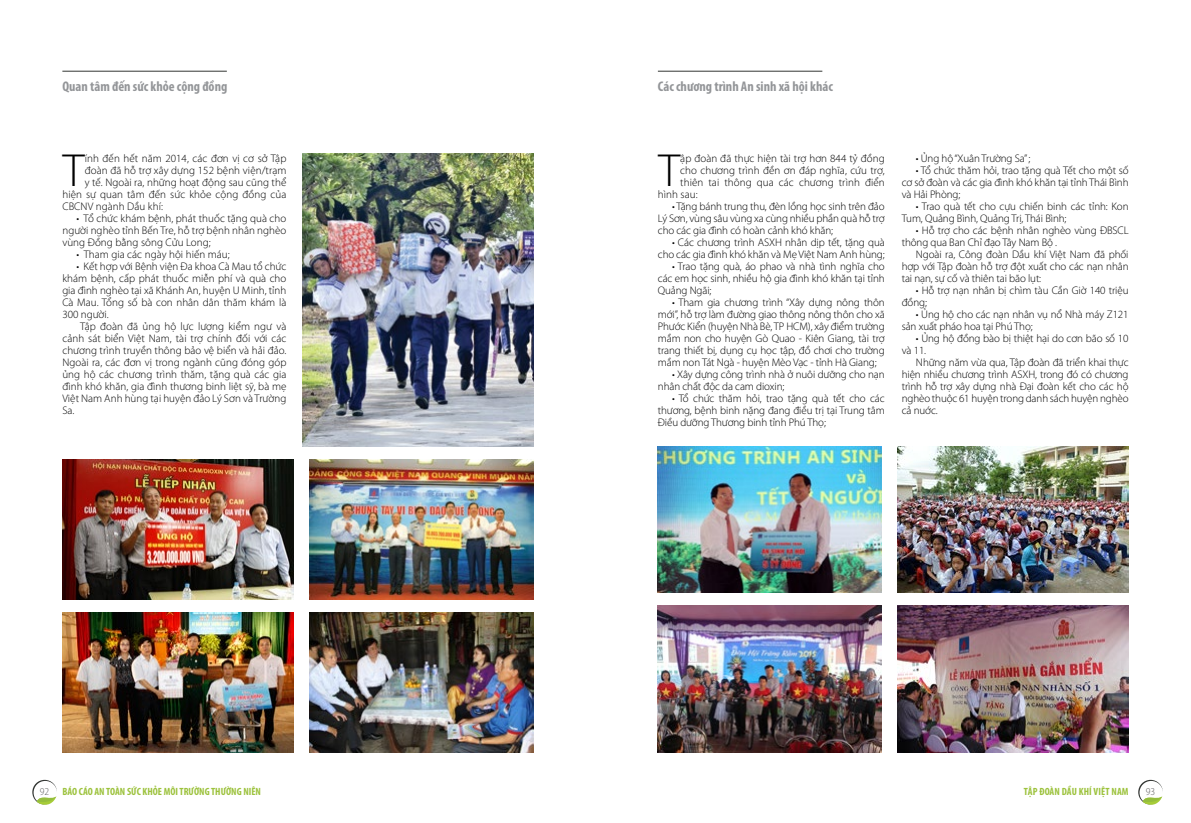
<style>
.page{position:relative;width:1191px;height:823px;background:#fff}
.page>*{position:absolute;margin:0;border:0;box-sizing:border-box;transform-origin:0 0}
.t1{font:300 46.6px "Myriad Pro";color:#000}
.t2{font:700 condensed 14px "Myriad Pro";color:#939598}
.t3{font:300 11px/12px "Myriad Pro";letter-spacing:-.01em;color:#000;text-align:justify}
.t4{font:700 condensed 10.5px "Myriad Pro";color:#9cc23c}
.t5{font:300 semi-condensed 10.5px "Myriad Pro";color:#5c5c5d}
.s1{font-weight:300;font-stretch:semi-condensed;color:#5c5c5d}
</style>
<div class="page">
<hr style="left:62px;top:71px;width:165px;height:1px;background:#333633">
<hr style="left:658px;top:71px;width:164px;height:1px;background:#333633">
<img style="left:62px;top:612px;width:231px;height:139px">
<img style="left:897px;top:446px;width:231px;height:146px">
<img style="left:309px;top:459px;width:224px;height:140px">
<img style="left:658px;top:446px;width:224px;height:146px">
<img style="left:897px;top:605px;width:231px;height:146px">
<img style="left:302px;top:154px;width:231px;height:292px">
<img style="left:62px;top:459px;width:231px;height:140px">
<img style="left:309px;top:612px;width:224px;height:139px">
<img style="left:658px;top:605px;width:224px;height:146px">
<svg style="left:32px;top:779px;width:25px;height:26px"></svg>
<svg style="left:1138px;top:779px;width:24px;height:26px"></svg>
<p class="t2" style="left:62px;top:78px;width:166px">Quan tâm đến sức khỏe cộng đồng</p>
<p class="t2" style="left:658px;top:78px;width:176px">Các chương trình An sinh xã hội khác</p>
<h1 class="t1" style="left:63px;top:142px;width:23px">T</h1>
<p class="t3" style="left:85px;top:152px;width:203px">ính đến hết năm 2014, các đơn vị cơ sở Tập</p>
<p class="t3" style="left:85px;top:164px;width:203px">đoàn đã hỗ trợ xây dựng 152 bệnh viện/trạm</p>
<p class="t3" style="left:85px;top:176px;width:203px">y tế. Ngoài ra, những hoạt động sau cũng thể</p>
<p class="t3" style="left:62px;top:188px;width:225px">hiện sự quan tâm đến sức khỏe cộng đồng của</p>
<p class="t3" style="left:62px;top:200px;width:102px">CBCNV ngành Dầu khí:</p>
<p class="t3" style="left:62px;top:212px;width:225px;text-indent:14px">• Tổ chức khám bệnh, phát thuốc tặng quà cho người nghèo tỉnh Bến Tre, hỗ trợ bệnh nhân nghèo vùng Đồng bằng sông Cửu Long;</p>
<p class="t3" style="left:77px;top:248px;width:155px">• Tham gia các ngày hội hiến máu;</p>
<p class="t3" style="left:62px;top:260px;width:225px;text-indent:14px">• Kết hợp với Bệnh viện Đa khoa Cà Mau tổ chức khám bệnh, cấp phát thuốc miễn phí và quà cho gia đình nghèo tại xã Khánh An, huyện U Minh, tỉnh Cà Mau. Tổng số bà con nhân dân thăm khám là 300 người.</p>
<p class="t3" style="left:62px;top:320px;width:225px;text-indent:18px">Tập đoàn đã ủng hộ lực lượng kiểm ngư và cảnh sát biển Việt Nam, tài trợ chính đối với các chương trình truyền thông bảo vệ biển và hải đảo.<br>Ngoài ra, các đơn vị trong ngành cũng đóng góp ủng hộ các chương trình thăm, tặng quà các gia đình khó khăn, gia đình thương binh liệt sỹ, bà mẹ Việt Nam Anh hùng tại huyện đảo Lý Sơn và Trường Sa.</p>
<h1 class="t1" style="left:658px;top:142px;width:23px">T</h1>
<p class="t3" style="left:680px;top:152px;width:206px">ập đoàn đã thực hiện tài trợ hơn 844 tỷ đồng</p>
<p class="t3" style="left:680px;top:164px;width:206px">cho chương trình đền ơn đáp nghĩa, cứu trợ,</p>
<p class="t3" style="left:680px;top:176px;width:206px">thiên tai thông qua các chương trình điển</p>
<p class="t3" style="left:658px;top:188px;width:41px">hình sau:</p>
<p class="t3" style="left:658px;top:200px;width:228px;text-indent:14px">• Tặng bánh trung thu, đèn lồng học sinh trên đảo Lý Sơn, vùng sâu vùng xa cùng nhiều phần quà hỗ trợ cho các gia đình có hoàn cảnh khó khăn;</p>
<p class="t3" style="left:658px;top:236px;width:228px;text-align:right">• Các chương trình ASXH nhân dịp tết, tặng quà cho các gia đình khó khăn và Mẹ Việt Nam Anh hùng;</p>
<p class="t3" style="left:658px;top:260px;width:228px;text-indent:14px">• Trao tặng quà, áo phao và nhà tình nghĩa cho các em học sinh, nhiều hộ gia đình khó khăn tại tỉnh Quảng Ngãi;</p>
<p class="t3" style="left:658px;top:296px;width:228px;text-indent:14px">• Tham gia chương trình “Xây dựng nông thôn mới”, hỗ trợ làm đường giao thông nông thôn cho xã Phước Kiển (huyện Nhà Bè, TP HCM), xây điểm trường mầm non cho huyện Gò Quao - Kiên Giang, tài trợ trang thiết bị, dụng cụ học tập, đồ chơi cho trường mầm non Tát Ngà - huyện Mèo Vạc - tỉnh Hà Giang;</p>
<p class="t3" style="left:658px;top:368px;width:228px;text-indent:14px">• Xây dựng công trình nhà ở nuôi dưỡng cho nạn nhân chất độc da cam dioxin;</p>
<p class="t3" style="left:658px;top:392px;width:228px;text-indent:14px">• Tổ chức thăm hỏi, trao tặng quà tết cho các thương, bệnh binh nặng đang điều trị tại Trung tâm Điều dưỡng Thương binh tỉnh Phú Thọ;</p>
<p class="t3" style="left:916px;top:152px;width:116px">• Ủng hộ “Xuân Trường Sa” ;</p>
<p class="t3" style="left:901px;top:164px;width:228px;text-indent:14px">• Tổ chức thăm hỏi, trao tặng quà Tết cho một số cơ sở đoàn và các gia đình khó khăn tại tỉnh Thái Bình và Hải Phòng;</p>
<p class="t3" style="left:901px;top:200px;width:228px;text-indent:14px">• Trao quà tết cho cựu chiến binh các tỉnh: Kon<br>Tum, Quảng Bình, Quảng Trị, Thái Bình;</p>
<p class="t3" style="left:901px;top:224px;width:228px;text-indent:14px">• Hỗ trợ cho các bệnh nhân nghèo vùng ĐBSCL thông qua Ban Chỉ đạo Tây Nam Bộ .</p>
<p class="t3" style="left:901px;top:248px;width:228px;text-indent:14px">Ngoài ra, Công đoàn Dầu khí Việt Nam đã phối hợp với Tập đoàn hỗ trợ đột xuất cho các nạn nhân tai nạn, sự cố và thiên tai bão lụt:</p>
<p class="t3" style="left:901px;top:284px;width:228px;text-indent:14px">• Hỗ trợ nạn nhân bị chìm tàu Cần Giờ 140 triệu đồng;</p>
<p class="t3" style="left:901px;top:308px;width:228px;text-indent:14px">• Ủng hộ cho các nạn nhân vụ nổ Nhà máy Z121 sản xuất pháo hoa tại Phú Thọ;</p>
<p class="t3" style="left:901px;top:332px;width:228px;text-indent:14px">• Ủng hộ đồng bào bị thiệt hại do cơn bão số 10 và 11.</p>
<p class="t3" style="left:901px;top:356px;width:228px;text-indent:14px">Những năm vừa qua, Tập đoàn đã triển khai thực hiện nhiều chương trình ASXH, trong đó có chương trình hỗ trợ xây dựng nhà Đại đoàn kết cho các hộ nghèo thuộc 61 huyện trong danh sách huyện nghèo cả nuớc.</p>
<p class="t4" style="left:40px;top:784px;width:223px"><span class="s1">92</span> BÁO CÁO AN TOÀN SỨC KHỎE MÔI TRƯỜNG THƯỜNG NIÊN</p>
<p class="t4" style="left:1024px;top:784px;width:106px">TẬP ĐOÀN DẦU KHÍ VIỆT NAM</p>
<p class="t5" style="left:1145px;top:784px;width:11px">93</p>
</div>
